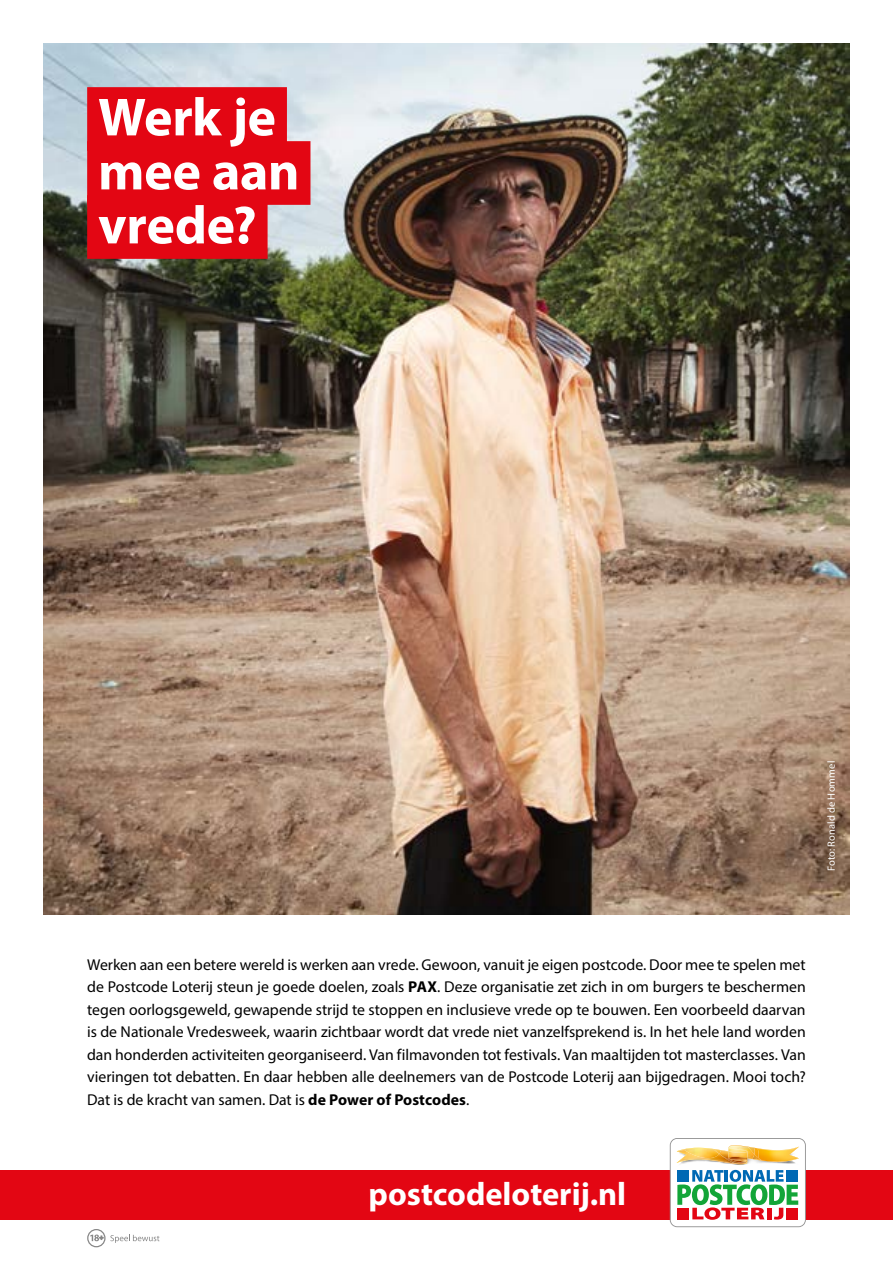
<style>
.page{position:relative;width:893px;height:1263px;background:#fff}
.page>*{position:absolute;margin:0;border:0;box-sizing:border-box;transform-origin:0 0}
.t1{font:700 54px/54px "Myriad Pro";letter-spacing:-.01em;color:#fff}
.t2{font:700 32.55px "Myriad Pro";color:#fff}
.t3{font:15.75px/22.5px "Myriad Pro";color:#000;text-align:justify}
.t4{font:10.5px "Myriad Pro";letter-spacing:.015em;color:#fff}
.s1{font-weight:700}
</style>
<div class="page">
<div style="left:0;top:1170px;width:893px;height:49px;background:#e30613"></div>
<img style="left:44px;top:44px;width:805px;height:871px">
<svg style="left:670px;top:1138px;width:136px;height:89px"></svg>
<div style="left:87px;top:1229px;width:19px;height:18px;border:1px solid #878787;border-radius:50%"></div>
<svg style="left:110px;top:1235px;width:49px;height:8px"></svg>
<svg style="left:90px;top:1234px;width:13px;height:7px"></svg>
<div style="left:87px;top:87px;width:200px;height:64px;background:#e30613"></div>
<div style="left:87px;top:141px;width:223px;height:64px;background:#e30613"></div>
<div style="left:87px;top:195px;width:181px;height:64px;background:#e30613"></div>
<h1 class="t1" style="left:98px;top:88px;width:203px">Werk je mee aan vrede?</h1>
<p class="t4" style="left:825px;top:871px;width:112px;rotate:-90deg">Foto: Ronald de Hommel</p>
<p class="t3" style="left:87px;top:953px;width:720px">Werken aan een betere wereld is werken aan vrede. Gewoon, vanuit je eigen postcode. Door mee te spelen met de Postcode Loterij steun je goede doelen, zoals <span class="s1">PAX</span>. Deze organisatie zet zich in om burgers te beschermen tegen oorlogsgeweld, gewapende strijd te stoppen en inclusieve vrede op te bouwen. Een voorbeeld daarvan is de Nationale Vredesweek, waarin zichtbaar wordt dat vrede niet vanzelfsprekend is. In het hele land worden dan honderden activiteiten georganiseerd. Van filmavonden tot festivals. Van maaltijden tot masterclasses. Van vieringen tot debatten. En daar hebben alle deelnemers van de Postcode Loterij aan bijgedragen. Mooi toch?<br>Dat is de kracht van samen. Dat is <span class="s1">de Power of Postcodes</span>.</p>
<h2 class="t2" style="left:368px;top:1172px;width:259px">postcodeloterij.nl</h2>
</div>
